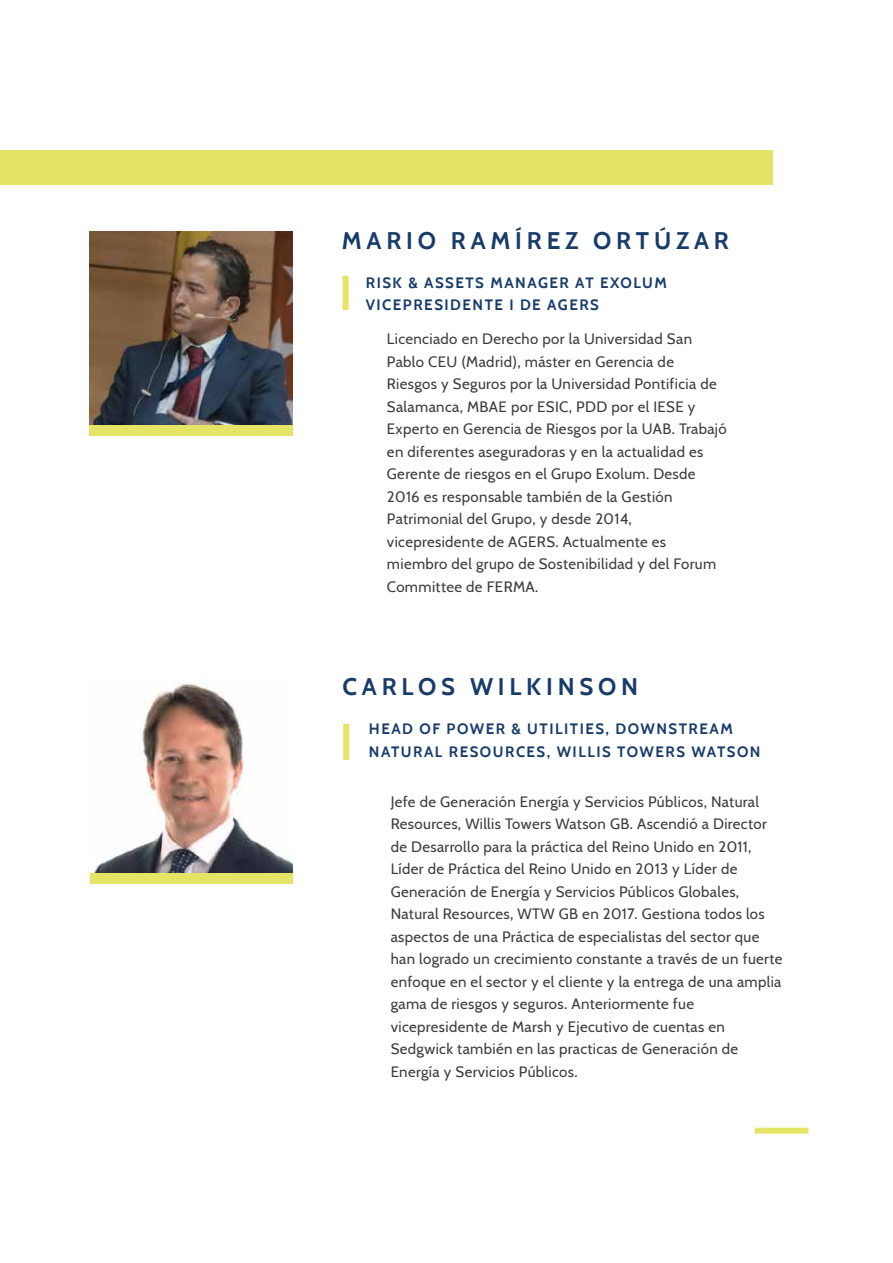
<style>
.page{position:relative;width:893px;height:1263px;background:#fff}
.page>*{position:absolute;margin:0;border:0;box-sizing:border-box;transform-origin:0 0}
.t1{font:700 24px "Cabin";letter-spacing:.2em;color:#183c69}
.t2{font:15px/22.5px "Cabin";letter-spacing:.025em;color:#3d3c3c}
.t3{font:700 15px/22.5px "Cabin";letter-spacing:.1em;color:#183c69}
</style>
<div class="page">
<img style="left:94px;top:683px;width:198px;height:190px">
<div style="left:90px;top:873px;width:202px;height:10px;background:#e6e467"></div>
<div style="left:343px;top:724px;width:6px;height:36px;background:#e6e467"></div>
<img style="left:89px;top:232px;width:204px;height:193px">
<div style="left:89px;top:425px;width:204px;height:11px;background:#e6e467"></div>
<div style="left:343px;top:276px;width:6px;height:34px;background:#e6e467"></div>
<div style="left:0;top:150px;width:772px;height:35px;background:#e6e467"></div>
<div style="left:755px;top:1128px;width:53px;height:6px;background:#e6e467"></div>
<h1 class="t1" style="left:342px;top:222px;width:389px">MARIO RAMÍREZ ORTÚZAR</h1>
<p class="t3" style="left:366px;top:270px;width:303px">RISK &amp; ASSETS MANAGER AT EXOLUM<br>VICEPRESIDENTE I DE AGERS</p>
<p class="t2" style="left:387px;top:327px;width:341px">Licenciado en Derecho por la Universidad San Pablo CEU (Madrid), máster en Gerencia de Riesgos y Seguros por la Universidad Pontificia de Salamanca, MBAE por ESIC, PDD por el IESE y Experto en Gerencia de Riesgos por la UAB. Trabajó en diferentes aseguradoras y en la actualidad es Gerente de riesgos en el Grupo Exolum. Desde 2016 es responsable también de la Gestión Patrimonial del Grupo, y desde 2014, vicepresidente de AGERS. Actualmente es miembro del grupo de Sostenibilidad y del Forum Committee de FERMA.</p>
<h1 class="t1" style="left:342px;top:668px;width:297px">CARLOS WILKINSON</h1>
<p class="t3" style="left:369px;top:717px;width:393px">HEAD OF POWER &amp; UTILITIES, DOWNSTREAM<br>NATURAL RESOURCES, WILLIS TOWERS WATSON</p>
<p class="t2" style="left:391px;top:789px;width:393px">Jefe de Generación Energía y Servicios Públicos, Natural Resources, Willis Towers Watson GB. Ascendió a Director de Desarrollo para la práctica del Reino Unido en 2011, Líder de Práctica del Reino Unido en 2013 y Líder de Generación de Energía y Servicios Públicos Globales, Natural Resources, WTW GB en 2017. Gestiona todos los aspectos de una Práctica de especialistas del sector que han logrado un crecimiento constante a través de un fuerte enfoque en el sector y el cliente y la entrega de una amplia gama de riesgos y seguros. Anteriormente fue vicepresidente de Marsh y Ejecutivo de cuentas en Sedgwick también en las practicas de Generación de Energía y Servicios Públicos.</p>
</div>
